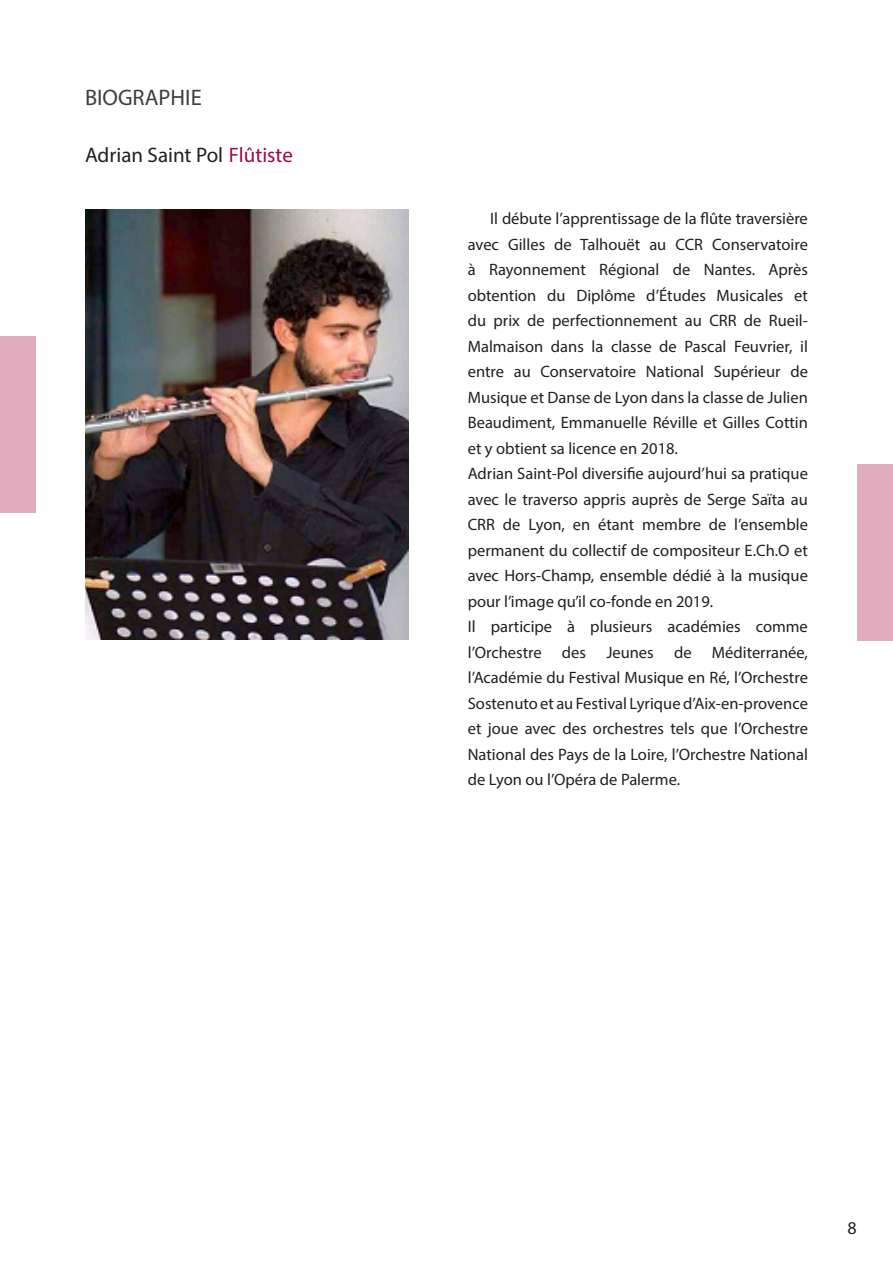
<style>
.page{position:relative;width:893px;height:1263px;background:#fff}
.page>*{position:absolute;margin:0;border:0;box-sizing:border-box;transform-origin:0 0}
.t1{font:22.5px "Myriad Pro";color:#3e3e3f}
.t2{font:21px "Myriad Pro";color:#231f20}
.t3{font:18px "Myriad Pro";color:#231f20}
.t4{font:16.5px/25.5px "Myriad Pro";color:#231f20;text-align:justify}
.s1{color:#a1074a}
</style>
<div class="page">
<div style="left:0;top:336px;width:36px;height:177px;background:#e1acbd"></div>
<img style="left:85px;top:209px;width:324px;height:430px">
<div style="left:857px;top:465px;width:36px;height:176px;background:#e1acbd"></div>
<p class="t1" style="left:85px;top:83px;width:118px">BIOGRAPHIE</p>
<p class="t2" style="left:85px;top:142px;width:209px">Adrian Saint Pol <span class="s1">Flûtiste</span></p>
<p class="t4" style="left:468px;top:205px;width:342px;text-indent:22px">Il débute l’apprentissage de la flûte traversière avec Gilles de Talhouët au CCR Conservatoire à Rayonnement Régional de Nantes. Après obtention du Diplôme d’Études Musicales et du prix de perfectionnement au CRR de Rueil-Malmaison dans la classe de Pascal Feuvrier, il entre au Conservatoire National Supérieur de Musique et Danse de Lyon dans la classe de Julien Beaudiment, Emmanuelle Réville et Gilles Cottin et y obtient sa licence en 2018.</p>
<p class="t4" style="left:468px;top:460px;width:342px">Adrian Saint-Pol diversifie aujourd’hui sa pratique avec le traverso appris auprès de Serge Saïta au CRR de Lyon, en étant membre de l’ensemble permanent du collectif de compositeur E.Ch.O et avec Hors-Champ, ensemble dédié à la musique pour l’image qu’il co-fonde en 2019.</p>
<p class="t4" style="left:468px;top:613px;width:342px">Il participe à plusieurs académies comme l’Orchestre des Jeunes de Méditerranée, l’Académie du Festival Musique en Ré, l’Orchestre Sostenuto et au Festival Lyrique d’Aix-en-provence et joue avec des orchestres tels que l’Orchestre National des Pays de la Loire, l’Orchestre National de Lyon ou l’Opéra de Palerme.</p>
<p class="t3" style="left:847px;top:1217px;width:11px">8</p>
</div>
